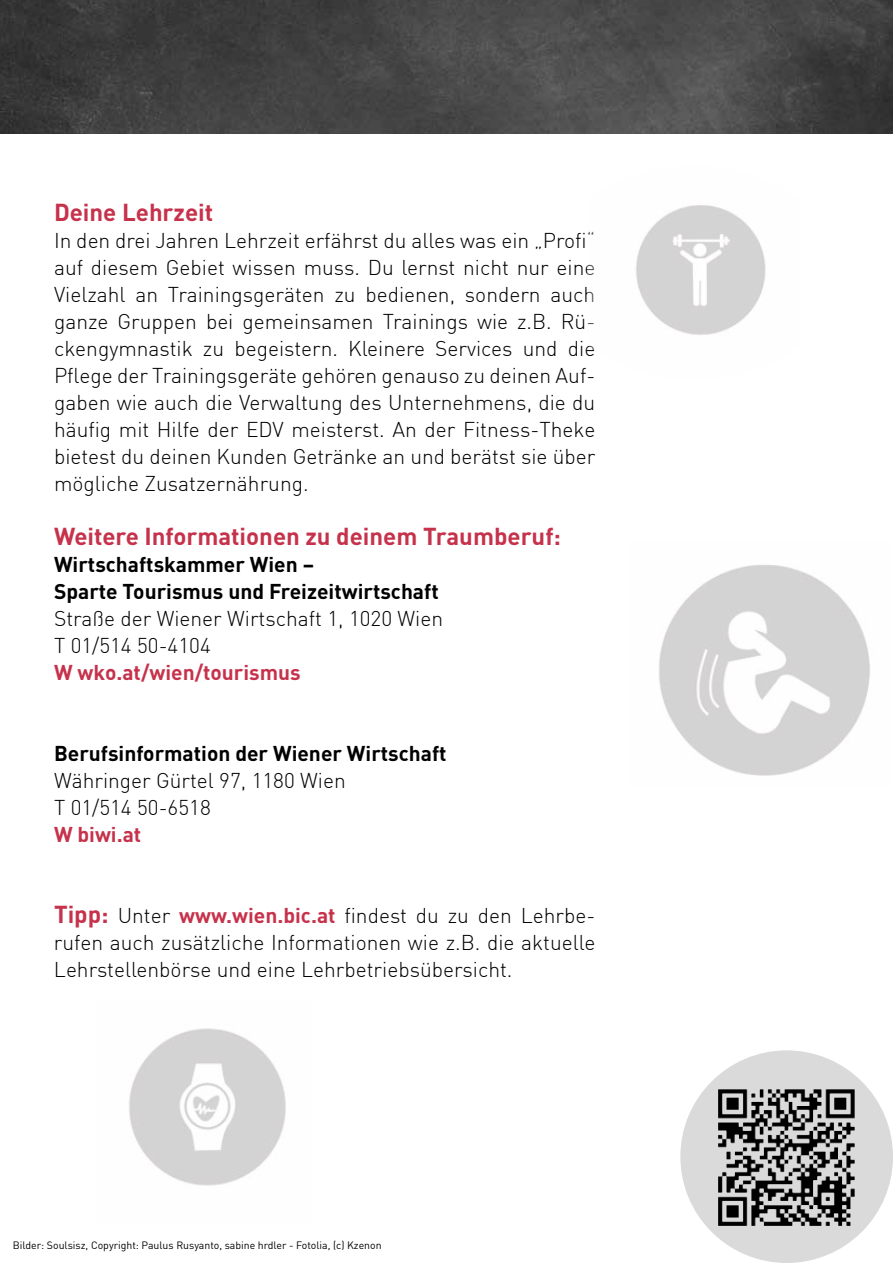
<style>
.page{position:relative;width:893px;height:1263px;background:#fff}
.page>*{position:absolute;margin:0;border:0;box-sizing:border-box;transform-origin:0 0}
.t1{font:700 24px "DIN";color:#c6324b}
.t2{font:300 21px/27px "DIN";color:#000;text-align:justify}
.t3{font:700 21px/27px "DIN";color:#000}
.t4{font:700 21px "DIN";color:#c6324b}
.t5{font:10.5px "DIN";color:#000}
.s1{font-weight:700;font-size:24px;color:#c6324b}
.s2{font-weight:700;color:#c6324b}
</style>
<div class="page">
<img style="left:0;top:0;width:893px;height:133px">
<img style="left:636px;top:205px;width:130px;height:130px">
<img style="left:129px;top:1028px;width:157px;height:158px">
<img style="left:659px;top:565px;width:211px;height:211px">
<div style="left:680px;top:1050px;width:213px;height:213px;background:#dadada;border-radius:50%"></div>
<img style="left:718px;top:1089px;width:137px;height:137px">
<p class="t1" style="left:54px;top:196px;width:161px">Deine Lehrzeit</p>
<p class="t2" style="left:54px;top:226px;width:543px">In den drei Jahren Lehrzeit erfährst du alles was ein „Profi“ auf diesem Gebiet wissen muss. Du lernst nicht nur eine Vielzahl an Trainingsgeräten zu bedienen, sondern auch ganze Gruppen bei gemeinsamen Trainings wie z.B. Rü&shy;ckengymnastik zu begeistern. Kleinere Services und die Pflege der Trainingsgeräte gehören genauso zu deinen Auf&shy;gaben wie auch die Verwaltung des Unternehmens, die du häufig mit Hilfe der EDV meisterst. An der Fitness-Theke bietest du deinen Kunden Getränke an und berätst sie über mögliche Zusatzernährung.</p>
<p class="t1" style="left:54px;top:520px;width:508px">Weitere Informationen zu deinem Traumberuf:</p>
<p class="t3" style="left:54px;top:550px;width:386px">Wirtschaftskammer Wien –<br>Sparte Tourismus und Freizeitwirtschaft</p>
<p class="t2" style="left:54px;top:604px;width:391px">Straße der Wiener Wirtschaft 1, 1020 Wien<br>T 01/514 50-4104</p>
<p class="t4" style="left:54px;top:658px;width:248px">W wko.at/wien/tourismus</p>
<p class="t3" style="left:54px;top:739px;width:394px">Berufsinformation der Wiener Wirtschaft</p>
<p class="t2" style="left:54px;top:766px;width:293px">Währinger Gürtel 97, 1180 Wien<br>T 01/514 50-6518</p>
<p class="t4" style="left:54px;top:820px;width:89px">W biwi.at</p>
<p class="t2" style="left:54px;top:901px;width:543px"><span class="s1">Tipp:</span> Unter <span class="s2">www.wien.bic.at</span> findest du zu den Lehrbe&shy;rufen auch zusätzliche Informationen wie z.B. die aktuelle Lehrstellenbörse und eine Lehrbetriebsübersicht.</p>
<p class="t5" style="left:13px;top:1238px;width:370px">Bilder: Soulsisz, Copyright: Paulus Rusyanto, sabine hrdler - Fotolia, (c) Kzenon</p>
</div>
